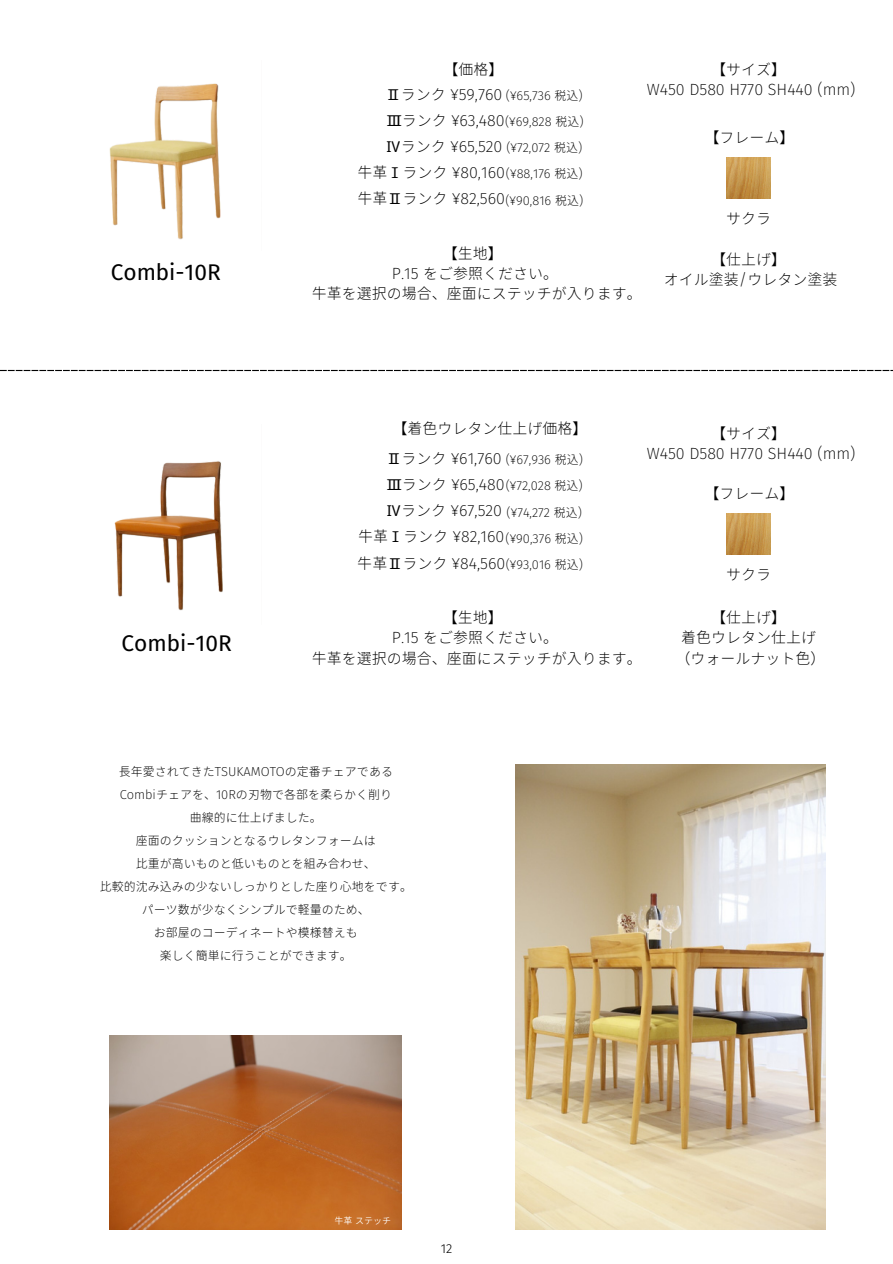
<style>
.page{position:relative;width:893px;height:1264px;background:#fff}
.page>*{position:absolute;margin:0;border:0;box-sizing:border-box;transform-origin:0 0}
.t1{font:500 21px "Glow Sans J";color:#000}
.t2{font:300 15px "Glow Sans J";color:#000}
.t3{font:300 12px "Glow Sans J";color:#000}
.t4{font:12px "Glow Sans J";color:#000}
.t5{font:9px "Glow Sans J";color:#fff}
.s1{font-family:"Wen Quan Yi Micro Hei";font-weight:400}
</style>
<div class="page">
<img style="left:114px;top:461px;width:109px;height:150px">
<img style="left:109px;top:83px;width:112px;height:157px">
<img style="left:726px;top:157px;width:44px;height:42px">
<img style="left:110px;top:1035px;width:291px;height:194px">
<img style="left:726px;top:513px;width:44px;height:41px">
<img style="left:515px;top:764px;width:310px;height:465px">
<svg style="left:0;top:370px;width:892px;height:1px"></svg>
<p class="t1" style="left:111px;top:256px;width:112px">Combi-10R</p>
<p class="t2" style="left:443px;top:57px;width:61px">【価格】</p>
<p class="t2" style="left:386px;top:82px;width:118px"><span class="s1">Ⅱ</span>ランク ¥59,760</p>
<p class="t3" style="left:506px;top:86px;width:78px">(¥65,736 税込)</p>
<p class="t2" style="left:386px;top:108px;width:119px"><span class="s1">Ⅲ</span>ランク ¥63,480</p>
<p class="t3" style="left:505px;top:112px;width:80px">(¥69,828 税込)</p>
<p class="t2" style="left:386px;top:135px;width:118px"><span class="s1">Ⅳ</span>ランク ¥65,520</p>
<p class="t3" style="left:506px;top:138px;width:77px">(¥72,072 税込)</p>
<p class="t2" style="left:357px;top:161px;width:149px">牛革 <span class="s1">Ⅰ</span>ランク ¥80,160</p>
<p class="t3" style="left:506px;top:164px;width:78px">(¥88,176 税込)</p>
<p class="t2" style="left:357px;top:187px;width:149px">牛革 <span class="s1">Ⅱ</span>ランク ¥82,560</p>
<p class="t3" style="left:505px;top:191px;width:79px">(¥90,816 税込)</p>
<p class="t2" style="left:443px;top:241px;width:61px">【生地】</p>
<p class="t2" style="left:392px;top:261px;width:168px">P.15 をご参照ください。</p>
<p class="t2" style="left:312px;top:282px;width:331px">牛革を選択の場合、座面にステッチが入ります。</p>
<p class="t2" style="left:711px;top:57px;width:76px">【サイズ】</p>
<p class="t2" style="left:646px;top:78px;width:210px">W450 D580 H770 SH440 (mm)</p>
<p class="t2" style="left:704px;top:126px;width:91px">【フレーム】</p>
<p class="t2" style="left:726px;top:207px;width:46px">サクラ</p>
<p class="t2" style="left:711px;top:247px;width:76px">【仕上げ】</p>
<p class="t2" style="left:664px;top:267px;width:175px">オイル塗装/ウレタン塗装</p>
<p class="t1" style="left:122px;top:627px;width:112px">Combi-10R</p>
<p class="t2" style="left:392px;top:417px;width:196px">【着色ウレタン仕上げ価格】</p>
<p class="t2" style="left:386px;top:446px;width:117px"><span class="s1">Ⅱ</span>ランク ¥61,760</p>
<p class="t3" style="left:505px;top:450px;width:79px">(¥67,936 税込)</p>
<p class="t2" style="left:386px;top:472px;width:119px"><span class="s1">Ⅲ</span>ランク ¥65,480</p>
<p class="t3" style="left:505px;top:476px;width:79px">(¥72,028 税込)</p>
<p class="t2" style="left:386px;top:499px;width:117px"><span class="s1">Ⅳ</span>ランク ¥67,520</p>
<p class="t3" style="left:506px;top:502px;width:77px">(¥74,272 税込)</p>
<p class="t2" style="left:358px;top:525px;width:148px">牛革 <span class="s1">Ⅰ</span>ランク ¥82,160</p>
<p class="t3" style="left:505px;top:528px;width:79px">(¥90,376 税込)</p>
<p class="t2" style="left:357px;top:551px;width:149px">牛革 <span class="s1">Ⅱ</span>ランク ¥84,560</p>
<p class="t3" style="left:505px;top:555px;width:79px">(¥93,016 税込)</p>
<p class="t2" style="left:443px;top:605px;width:61px">【生地】</p>
<p class="t2" style="left:392px;top:626px;width:168px">P.15 をご参照ください。</p>
<p class="t2" style="left:312px;top:646px;width:331px">牛革を選択の場合、座面にステッチが入ります。</p>
<p class="t2" style="left:711px;top:421px;width:76px">【サイズ】</p>
<p class="t2" style="left:646px;top:442px;width:210px">W450 D580 H770 SH440 (mm)</p>
<p class="t2" style="left:704px;top:481px;width:91px">【フレーム】</p>
<p class="t2" style="left:726px;top:562px;width:46px">サクラ</p>
<p class="t2" style="left:711px;top:605px;width:76px">【仕上げ】</p>
<p class="t2" style="left:681px;top:626px;width:136px">着色ウレタン仕上げ</p>
<p class="t2" style="left:675px;top:646px;width:151px">（ウォールナット色）</p>
<p class="t3" style="left:119px;top:761px;width:276px">長年愛されてきたTSUKAMOTOの定番チェアである</p>
<p class="t3" style="left:120px;top:784px;width:274px">Combiチェアを、10Rの刃物で各部を柔らかく削り</p>
<p class="t3" style="left:190px;top:807px;width:134px">曲線的に仕上げました。</p>
<p class="t3" style="left:136px;top:830px;width:242px">座面のクッションとなるウレタンフォームは</p>
<p class="t3" style="left:136px;top:853px;width:242px">比重が高いものと低いものとを組み合わせ、</p>
<p class="t3" style="left:100px;top:876px;width:314px">比較的沈み込みの少ないしっかりとした座り心地をです。</p>
<p class="t3" style="left:142px;top:899px;width:230px">パーツ数が少なくシンプルで軽量のため、</p>
<p class="t3" style="left:154px;top:922px;width:206px">お部屋のコーディネートや模様替えも</p>
<p class="t3" style="left:160px;top:945px;width:194px">楽しく簡単に行うことができます。</p>
<p class="t5" style="left:334px;top:1213px;width:58px">牛革 ステッチ</p>
<p class="t4" style="left:441px;top:1239px;width:13px">12</p>
</div>
